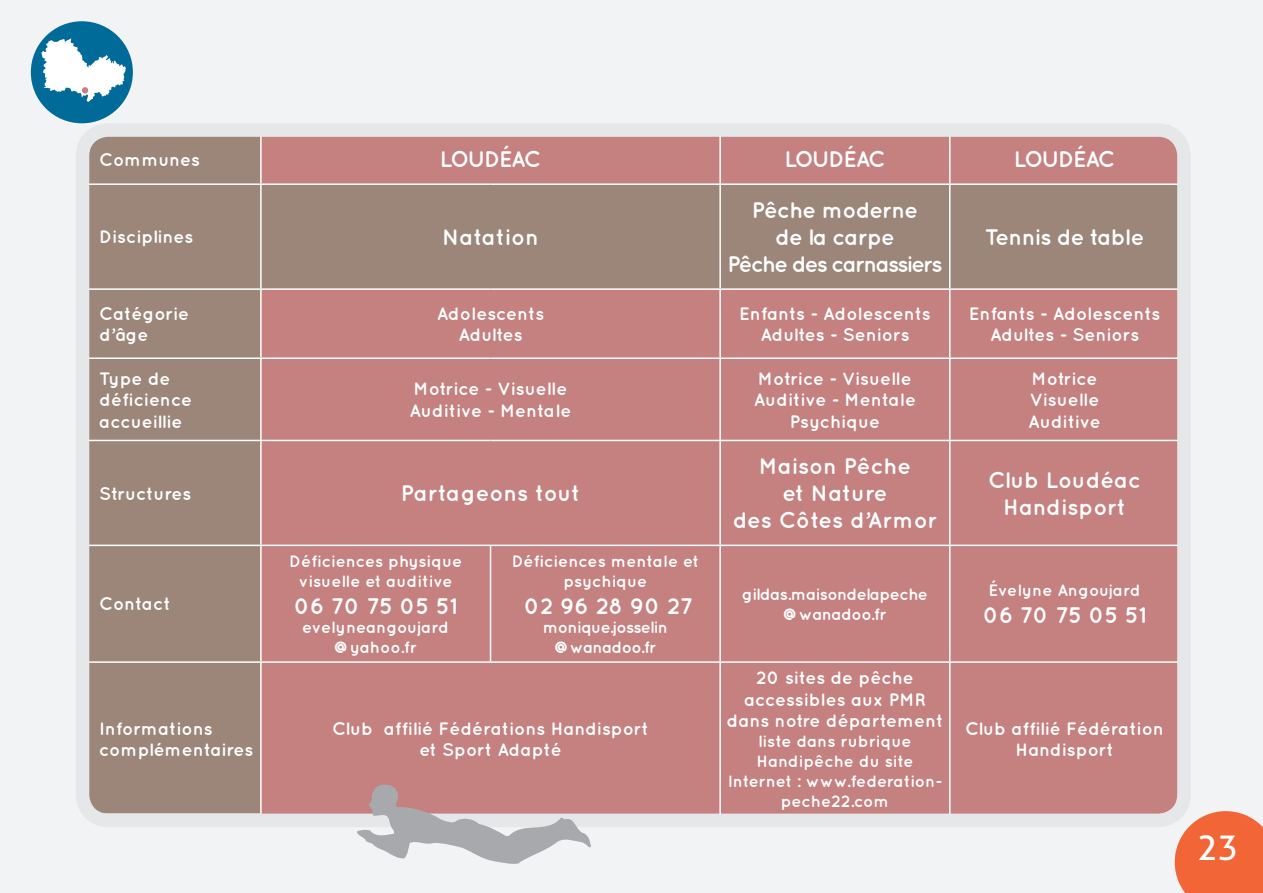
<style>
.page{position:relative;width:1263px;height:893px;background:#f2f3f4}
.page>*{position:absolute;margin:0;border:0;box-sizing:border-box;transform-origin:0 0}
.t1{font:34.5px "Aller Typo";color:#fff}
.t2{font:700 22.5px/27px "Quicksand";color:#fff;text-align:center}
.t3{font:700 22.5px "Quicksand";letter-spacing:-.02em;color:#fff}
.t4{font:700 22.5px/27px "Quicksand";letter-spacing:-.06em;color:#fff;text-align:center}
.t5{font:700 22.5px "Quicksand";letter-spacing:-.085em;color:#fff}
.t6{font:700 18px/21.6px "Quicksand";color:#fff;text-align:center}
.t7{font:700 16.5px/19.8px "Quicksand";color:#fff;text-align:center}
.t8{font:700 16.5px/19.8px "Quicksand";letter-spacing:-.03em;color:#fff;text-align:center}
.t9{font:700 16.5px/19.8px "Quicksand";letter-spacing:-.04em;color:#fff;text-align:center}
</style>
<div class="page">
<svg style="left:1175px;top:811px;width:88px;height:82px"></svg>
<div style="left:31px;top:21px;width:102px;height:102px;background:#006b98;border-radius:50%"></div>
<svg style="left:41px;top:38px;width:85px;height:64px"></svg>
<div style="left:91px;top:138px;width:169px;height:674px;background:#9b8679"></div>
<div style="left:262px;top:138px;width:228px;height:674px;background:#c58080"></div>
<svg style="left:490px;top:138px;width:686px;height:674px;fill:#c58080"></svg>
<div style="left:261px;top:184px;width:459px;height:105px;background:#9b8679"></div>
<hr style="left:88px;top:183px;width:173px;height:2px;background:#fff">
<hr style="left:88px;top:288px;width:173px;height:2px;background:#fff">
<hr style="left:88px;top:357px;width:173px;height:2px;background:#fff">
<hr style="left:88px;top:440px;width:173px;height:1px;background:#fff">
<hr style="left:88px;top:545px;width:173px;height:1px;background:#fff">
<hr style="left:88px;top:661px;width:173px;height:2px;background:#fff">
<hr style="left:260px;top:134px;width:2px;height:49px;background:#fff">
<hr style="left:261px;top:183px;width:229px;height:2px;background:#fff">
<hr style="left:260px;top:185px;width:2px;height:103px;background:#fff">
<hr style="left:490px;top:183px;width:230px;height:2px;background:#fff">
<hr style="left:261px;top:288px;width:229px;height:2px;background:#fff">
<hr style="left:260px;top:290px;width:2px;height:67px;background:#fff">
<hr style="left:490px;top:288px;width:230px;height:2px;background:#fff">
<hr style="left:261px;top:357px;width:229px;height:2px;background:#fff">
<hr style="left:260px;top:359px;width:2px;height:81px;background:#fff">
<hr style="left:490px;top:357px;width:230px;height:2px;background:#fff">
<hr style="left:261px;top:440px;width:229px;height:1px;background:#fff">
<hr style="left:260px;top:441px;width:2px;height:104px;background:#fff">
<hr style="left:490px;top:440px;width:230px;height:1px;background:#fff">
<hr style="left:261px;top:545px;width:229px;height:1px;background:#fff">
<hr style="left:260px;top:546px;width:2px;height:115px;background:#fff">
<hr style="left:261px;top:661px;width:229px;height:2px;background:#fff">
<hr style="left:260px;top:663px;width:2px;height:151px;background:#fff">
<hr style="left:719px;top:134px;width:2px;height:49px;background:#fff">
<hr style="left:949px;top:134px;width:1px;height:49px;background:#fff">
<hr style="left:720px;top:183px;width:230px;height:2px;background:#fff">
<hr style="left:719px;top:185px;width:2px;height:103px;background:#fff">
<hr style="left:950px;top:183px;width:230px;height:2px;background:#fff">
<hr style="left:949px;top:185px;width:1px;height:103px;background:#fff">
<hr style="left:720px;top:288px;width:230px;height:2px;background:#fff">
<hr style="left:719px;top:290px;width:2px;height:67px;background:#fff">
<hr style="left:950px;top:288px;width:230px;height:2px;background:#fff">
<hr style="left:949px;top:290px;width:1px;height:67px;background:#fff">
<hr style="left:720px;top:357px;width:230px;height:2px;background:#fff">
<hr style="left:719px;top:359px;width:2px;height:81px;background:#fff">
<hr style="left:950px;top:357px;width:230px;height:2px;background:#fff">
<hr style="left:949px;top:359px;width:1px;height:81px;background:#fff">
<hr style="left:720px;top:440px;width:230px;height:1px;background:#fff">
<hr style="left:719px;top:441px;width:2px;height:104px;background:#fff">
<hr style="left:950px;top:440px;width:230px;height:1px;background:#fff">
<hr style="left:949px;top:441px;width:1px;height:104px;background:#fff">
<hr style="left:490px;top:545px;width:230px;height:1px;background:#fff">
<hr style="left:490px;top:546px;width:1px;height:115px;background:#fff">
<hr style="left:720px;top:545px;width:230px;height:1px;background:#fff">
<hr style="left:719px;top:546px;width:2px;height:115px;background:#fff">
<hr style="left:950px;top:545px;width:230px;height:1px;background:#fff">
<hr style="left:949px;top:546px;width:1px;height:115px;background:#fff">
<hr style="left:490px;top:661px;width:230px;height:2px;background:#fff">
<hr style="left:720px;top:661px;width:230px;height:2px;background:#fff">
<hr style="left:719px;top:663px;width:2px;height:151px;background:#fff">
<hr style="left:950px;top:661px;width:230px;height:2px;background:#fff">
<hr style="left:949px;top:663px;width:1px;height:151px;background:#fff">
<div style="left:76px;top:123px;width:1115px;height:704px;border:14px solid #e6e7e9;border-radius:26px"></div>
<div style="left:82px;top:87px;width:6px;height:7px;background:#c58080;border-radius:50%"></div>
<svg style="left:357px;top:783px;width:236px;height:81px"></svg>
<p class="t6" style="left:99px;top:148px;width:102px">Communes</p>
<p class="t5" style="left:440px;top:146px;width:103px">LOUDÉAC</p>
<p class="t5" style="left:784px;top:146px;width:103px">LOUDÉAC</p>
<p class="t5" style="left:1014px;top:146px;width:103px">LOUDÉAC</p>
<p class="t6" style="left:99px;top:226px;width:96px">Disciplines</p>
<p class="t2" style="left:442px;top:223px;width:98px">Natation</p>
<p class="t4" style="left:727px;top:196px;width:217px">Pêche moderne<br>de la carpe<br>Pêche des carnassiers</p>
<p class="t3" style="left:985px;top:224px;width:161px">Tennis de table</p>
<p class="t6" style="left:99px;top:302px;width:91px;text-align:left">Catégorie d’âge</p>
<p class="t6" style="left:437px;top:302px;width:109px">Adolescents<br>Adultes</p>
<p class="t6" style="left:739px;top:302px;width:193px">Enfants - Adolescents<br>Adultes - Seniors</p>
<p class="t6" style="left:969px;top:302px;width:193px">Enfants - Adolescents<br>Adultes - Seniors</p>
<p class="t6" style="left:99px;top:367px;width:94px;text-align:left">Type de déficience accueillie</p>
<p class="t6" style="left:409px;top:378px;width:164px;text-align:left">Motrice - Visuelle<br>Auditive - Mentale</p>
<p class="t6" style="left:754px;top:367px;width:164px">Motrice - Visuelle<br>Auditive - Mentale<br>Psychique</p>
<p class="t6" style="left:1028px;top:367px;width:74px;text-align:left">Motrice<br>Visuelle<br>Auditive</p>
<p class="t6" style="left:99px;top:482px;width:94px">Structures</p>
<p class="t2" style="left:401px;top:479px;width:181px">Partageons tout</p>
<p class="t6" style="left:99px;top:593px;width:73px">Contact</p>
<p class="t7" style="left:289px;top:550px;width:174px">Déficiences physique visuelle et auditive</p>
<p class="t3" style="left:294px;top:592px;width:165px">06 70 75 05 51</p>
<p class="t7" style="left:302px;top:617px;width:148px">evelyneangoujard @yahoo.fr</p>
<p class="t7" style="left:512px;top:550px;width:189px">Déficiences mentale et psychique</p>
<p class="t3" style="left:524px;top:592px;width:170px">02 96 28 90 27</p>
<p class="t9" style="left:543px;top:617px;width:126px">monique.josselin @wanadoo.fr</p>
<p class="t6" style="left:99px;top:717px;width:156px;text-align:left">Informations complémentaires</p>
<p class="t6" style="left:332px;top:717px;width:318px">Club affilié Fédérations Handisport et Sport Adapté</p>
<p class="t2" style="left:733px;top:452px;width:206px">Maison Pêche<br>et Nature<br>des Côtes d’Armor</p>
<p class="t2" style="left:988px;top:466px;width:154px">Club Loudéac<br>Handisport</p>
<p class="t8" style="left:742px;top:584px;width:188px">gildas.maisondelapeche @wanadoo.fr</p>
<p class="t7" style="left:988px;top:580px;width:154px">Évelyne Angoujard</p>
<p class="t3" style="left:983px;top:602px;width:165px">06 70 75 05 51</p>
<p class="t6" style="left:726px;top:666px;width:218px">20 sites de pêche accessibles aux PMR dans notre département</p>
<p class="t7" style="left:728px;top:731px;width:216px">liste dans rubrique<br>Handipêche du site<br>Internet : www.federation&shy;peche22.com</p>
<p class="t6" style="left:965px;top:717px;width:200px">Club affilié Fédération<br>Handisport</p>
<h1 class="t1" style="left:1197px;top:827px;width:43px">23</h1>
</div>
